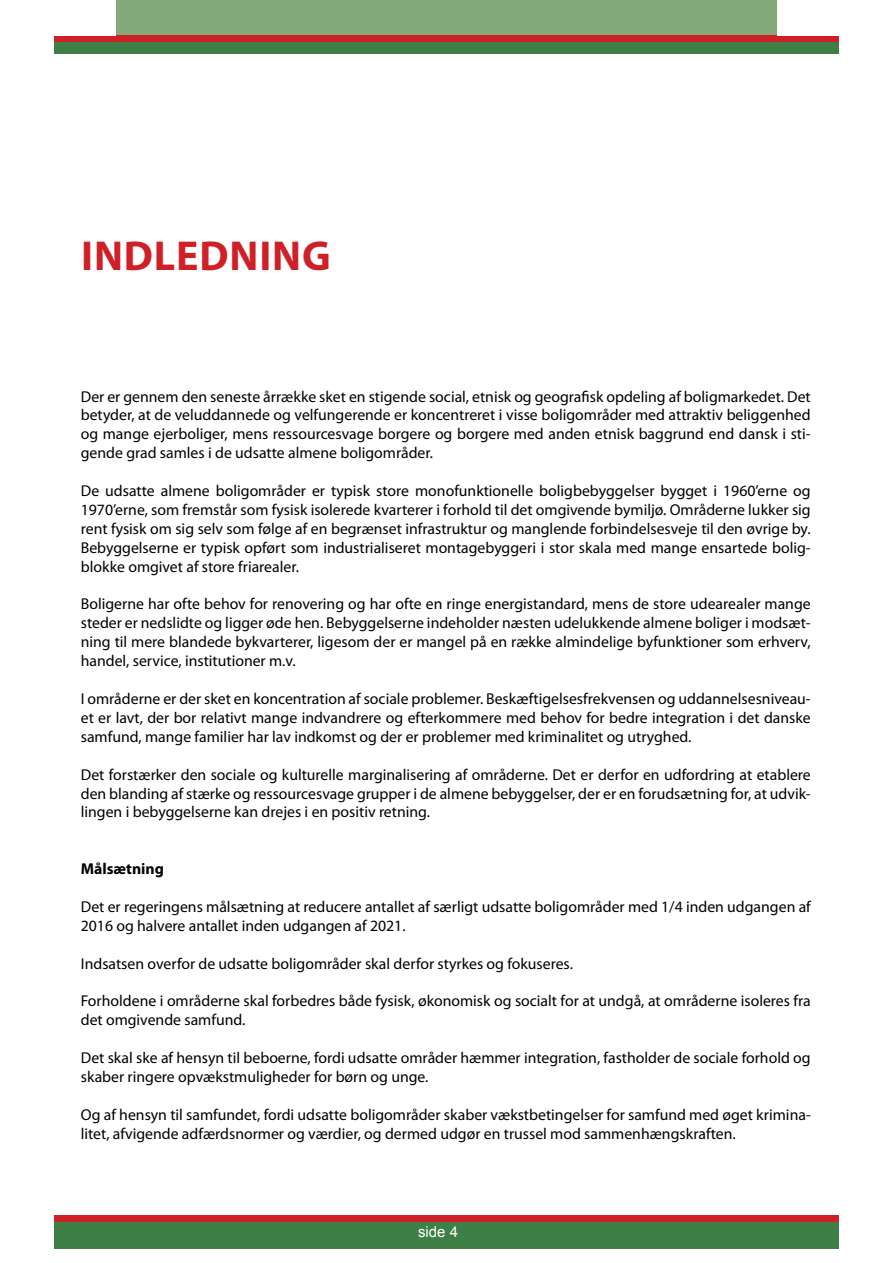
<style>
.page{position:relative;width:893px;height:1263px;background:#fff}
.page>*{position:absolute;margin:0;border:0;box-sizing:border-box;transform-origin:0 0}
.t1{font:700 42px "Myriad Pro";letter-spacing:.02em;color:#cf2028}
.t2{font:15.75px/18.9px "Myriad Pro";color:#000;text-align:justify}
.t3{font:700 15.75px "Myriad Pro";color:#000}
.t4{font:15px "Arial";color:#fff}
</style>
<div class="page">
<div style="left:54px;top:0;width:785px;height:36px;background:#84a97a"></div>
<div style="left:54px;top:40px;width:785px;height:14px;background:#3e7f45"></div>
<div style="left:54px;top:36px;width:785px;height:6px;background:#cf2027"></div>
<div style="left:778px;top:0;width:115px;height:36px;background:#fff"></div>
<div style="left:0;top:0;width:116px;height:36px;background:#fff"></div>
<div style="left:54px;top:1221px;width:785px;height:27px;background:#3e7f45"></div>
<div style="left:54px;top:1215px;width:785px;height:6px;background:#cf2027"></div>
<h1 class="t1" style="left:81px;top:228px;width:251px">INDLEDNING</h1>
<p class="t2" style="left:81px;top:387px;width:731px">Der er gennem den seneste årrække sket en stigende social, etnisk og geografisk opdeling af boligmarkedet. Det betyder, at de veluddannede og velfungerende er koncentreret i visse boligområder med attraktiv beliggenhed og mange ejerboliger, mens ressourcesvage borgere og borgere med anden etnisk baggrund end dansk i sti&shy;gende grad samles i de udsatte almene boligområder.</p>
<p class="t2" style="left:81px;top:481px;width:731px">De udsatte almene boligområder er typisk store monofunktionelle boligbebyggelser bygget i 1960’erne og 1970’erne, som fremstår som fysisk isolerede kvarterer i forhold til det omgivende bymiljø. Områderne lukker sig rent fysisk om sig selv som følge af en begrænset infrastruktur og manglende forbindelsesveje til den øvrige by.<br>Bebyggelserne er typisk opført som industrialiseret montagebyggeri i stor skala med mange ensartede bolig&shy;blokke omgivet af store friarealer.</p>
<p class="t2" style="left:81px;top:594px;width:731px">Boligerne har ofte behov for renovering og har ofte en ringe energistandard, mens de store udearealer mange steder er nedslidte og ligger øde hen. Bebyggelserne indeholder næsten udelukkende almene boliger i modsæt&shy;ning til mere blandede bykvarterer, ligesom der er mangel på en række almindelige byfunktioner som erhverv, handel, service, institutioner m.v.</p>
<p class="t2" style="left:81px;top:689px;width:731px">I områderne er der sket en koncentration af sociale problemer. Beskæftigelsesfrekvensen og uddannelsesniveau&shy;et er lavt, der bor relativt mange indvandrere og efterkommere med behov for bedre integration i det danske samfund, mange familier har lav indkomst og der er problemer med kriminalitet og utryghed.</p>
<p class="t2" style="left:81px;top:765px;width:731px">Det forstærker den sociale og kulturelle marginalisering af områderne. Det er derfor en udfordring at etablere den blanding af stærke og ressourcesvage grupper i de almene bebyggelser, der er en forudsætning for, at udvik&shy;lingen i bebyggelserne kan drejes i en positiv retning.</p>
<h2 class="t3" style="left:81px;top:858px;width:85px">Målsætning</h2>
<p class="t2" style="left:81px;top:897px;width:732px">Det er regeringens målsætning at reducere antallet af særligt udsatte boligområder med 1/4 inden udgangen af<br>2016 og halvere antallet inden udgangen af 2021.</p>
<p class="t2" style="left:81px;top:954px;width:494px">Indsatsen overfor de udsatte boligområder skal derfor styrkes og fokuseres.</p>
<p class="t2" style="left:81px;top:991px;width:731px">Forholdene i områderne skal forbedres både fysisk, økonomisk og socialt for at undgå, at områderne isoleres fra det omgivende samfund.</p>
<p class="t2" style="left:81px;top:1048px;width:731px">Det skal ske af hensyn til beboerne, fordi udsatte områder hæmmer integration, fastholder de sociale forhold og skaber ringere opvækstmuligheder for børn og unge.</p>
<p class="t2" style="left:81px;top:1105px;width:731px">Og af hensyn til samfundet, fordi udsatte boligområder skaber vækstbetingelser for samfund med øget krimina&shy;litet, afvigende adfærdsnormer og værdier, og dermed udgør en trussel mod sammenhængskraften.</p>
<p class="t4" style="left:418px;top:1222px;width:42px">side 4</p>
</div>
